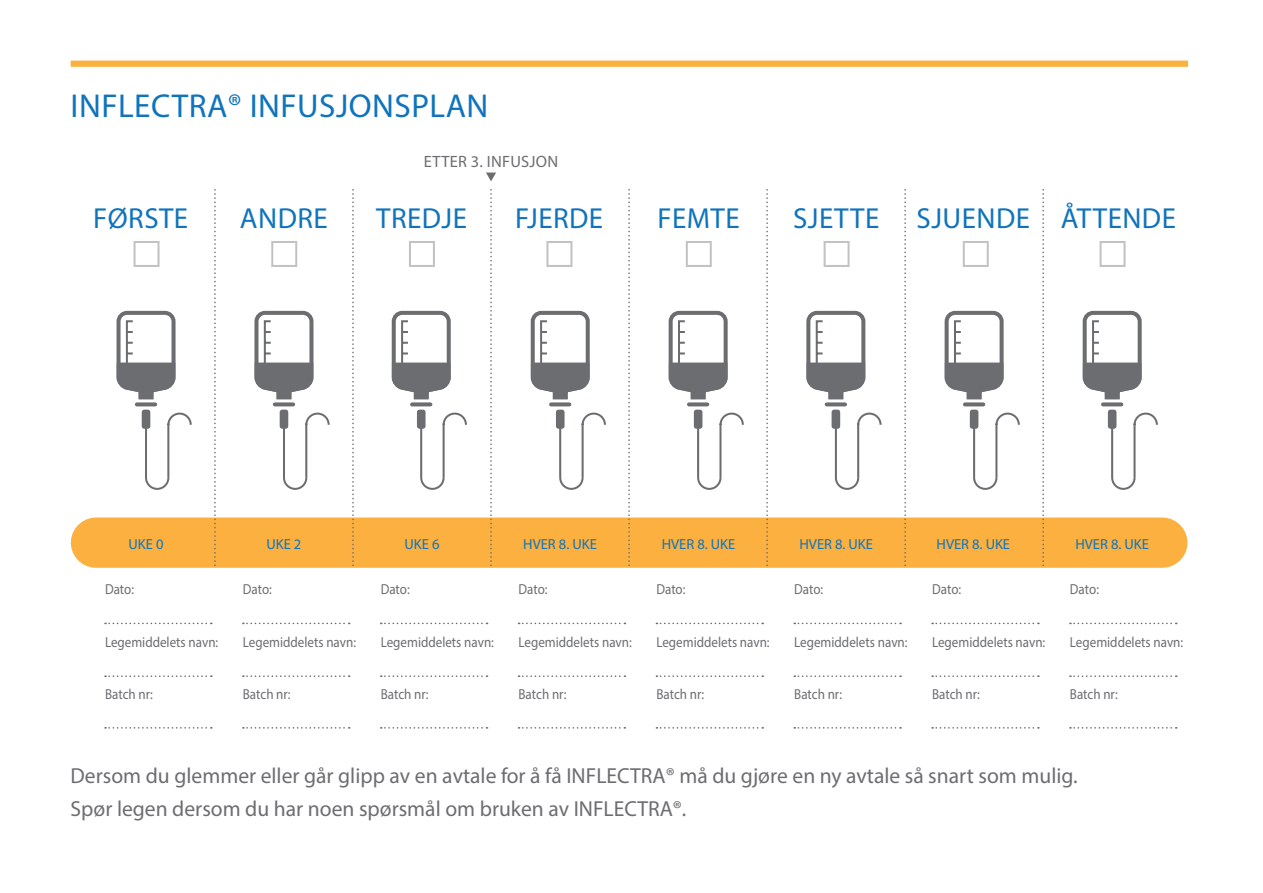
<style>
.page{position:relative;width:1263px;height:893px;background:#fff}
.page>*{position:absolute;margin:0;border:0;box-sizing:border-box;transform-origin:0 0}
.t1{font:300 33.15px "Gill Sans";letter-spacing:.015em;color:#1074bc}
.t2{font:29.1px "Gill Sans";letter-spacing:.015em;color:#1074bc}
.t3{font:21.75px/33.2px "Gill Sans";color:#6c6d70}
.t4{font:16.35px "Gill Sans";letter-spacing:.015em;color:#6c6d70}
.t5{font:14.55px "Gill Sans";color:#6c6d70;scale:.9 1}
.t6{font:14.55px "Gill Sans";color:#1074bc}
</style>
<div class="page">
<div style="left:71px;top:61px;width:1117px;height:6px;background:#fbb03f"></div>
<div style="left:96px;top:517px;width:1066px;height:51px;background:#fbb03f"></div>
<svg style="left:105px;top:675px;width:107px;height:2px"></svg>
<svg style="left:105px;top:727px;width:107px;height:2px"></svg>
<svg style="left:105px;top:623px;width:107px;height:1px"></svg>
<svg style="left:214px;top:190px;width:2px;height:376px"></svg>
<svg style="left:352px;top:190px;width:2px;height:376px"></svg>
<svg style="left:490px;top:190px;width:2px;height:376px"></svg>
<svg style="left:628px;top:190px;width:2px;height:376px"></svg>
<svg style="left:766px;top:190px;width:2px;height:376px"></svg>
<svg style="left:904px;top:190px;width:2px;height:376px"></svg>
<svg style="left:1042px;top:190px;width:2px;height:376px"></svg>
<svg style="left:243px;top:675px;width:107px;height:2px"></svg>
<svg style="left:243px;top:727px;width:107px;height:2px"></svg>
<svg style="left:243px;top:623px;width:107px;height:1px"></svg>
<svg style="left:381px;top:675px;width:106px;height:2px"></svg>
<svg style="left:381px;top:727px;width:106px;height:2px"></svg>
<svg style="left:381px;top:623px;width:106px;height:1px"></svg>
<svg style="left:519px;top:675px;width:106px;height:2px"></svg>
<svg style="left:519px;top:727px;width:106px;height:2px"></svg>
<svg style="left:519px;top:623px;width:106px;height:1px"></svg>
<svg style="left:656px;top:675px;width:107px;height:2px"></svg>
<svg style="left:656px;top:727px;width:107px;height:2px"></svg>
<svg style="left:656px;top:623px;width:107px;height:1px"></svg>
<svg style="left:794px;top:675px;width:107px;height:2px"></svg>
<svg style="left:794px;top:727px;width:107px;height:2px"></svg>
<svg style="left:794px;top:623px;width:107px;height:1px"></svg>
<svg style="left:932px;top:675px;width:107px;height:2px"></svg>
<svg style="left:932px;top:727px;width:107px;height:2px"></svg>
<svg style="left:932px;top:623px;width:107px;height:1px"></svg>
<svg style="left:1070px;top:675px;width:107px;height:2px"></svg>
<svg style="left:1070px;top:727px;width:107px;height:2px"></svg>
<svg style="left:1070px;top:623px;width:107px;height:1px"></svg>
<svg style="left:486px;top:173px;width:10px;height:8px"></svg>
<svg style="left:275px;top:402px;width:18px;height:4px"></svg>
<div style="left:280px;top:410px;width:8px;height:19px;background:#6c6d70;border-radius:3px"></div>
<svg style="left:282px;top:412px;width:48px;height:78px"></svg>
<svg style="left:254px;top:310px;width:60px;height:90px"></svg>
<svg style="left:412px;top:402px;width:18px;height:4px"></svg>
<div style="left:417px;top:410px;width:8px;height:19px;background:#6c6d70;border-radius:3px"></div>
<svg style="left:419px;top:412px;width:48px;height:78px"></svg>
<svg style="left:391px;top:310px;width:60px;height:90px"></svg>
<svg style="left:551px;top:402px;width:18px;height:4px"></svg>
<div style="left:556px;top:410px;width:8px;height:19px;background:#6c6d70;border-radius:3px"></div>
<svg style="left:558px;top:412px;width:48px;height:78px"></svg>
<svg style="left:530px;top:310px;width:60px;height:90px"></svg>
<svg style="left:689px;top:402px;width:18px;height:4px"></svg>
<div style="left:694px;top:410px;width:8px;height:19px;background:#6c6d70;border-radius:3px"></div>
<svg style="left:696px;top:412px;width:48px;height:78px"></svg>
<svg style="left:668px;top:310px;width:60px;height:90px"></svg>
<svg style="left:827px;top:402px;width:18px;height:4px"></svg>
<div style="left:831px;top:410px;width:9px;height:19px;background:#6c6d70;border-radius:3px"></div>
<svg style="left:834px;top:412px;width:48px;height:78px"></svg>
<svg style="left:806px;top:310px;width:60px;height:90px"></svg>
<svg style="left:965px;top:402px;width:18px;height:4px"></svg>
<div style="left:970px;top:410px;width:8px;height:19px;background:#6c6d70;border-radius:3px"></div>
<svg style="left:972px;top:412px;width:48px;height:78px"></svg>
<svg style="left:944px;top:310px;width:60px;height:90px"></svg>
<svg style="left:1103px;top:402px;width:18px;height:4px"></svg>
<div style="left:1108px;top:410px;width:8px;height:19px;background:#6c6d70;border-radius:3px"></div>
<svg style="left:1110px;top:412px;width:48px;height:78px"></svg>
<svg style="left:1082px;top:310px;width:60px;height:90px"></svg>
<svg style="left:137px;top:402px;width:18px;height:4px"></svg>
<div style="left:142px;top:410px;width:8px;height:19px;background:#6c6d70;border-radius:3px"></div>
<svg style="left:144px;top:412px;width:48px;height:78px"></svg>
<svg style="left:116px;top:310px;width:60px;height:90px"></svg>
<div style="left:271px;top:241px;width:26px;height:26px;border:2px solid #c1c2c4"></div>
<div style="left:409px;top:241px;width:26px;height:26px;border:2px solid #c1c2c4"></div>
<div style="left:546px;top:241px;width:26px;height:26px;border:2px solid #c1c2c4"></div>
<div style="left:686px;top:241px;width:26px;height:26px;border:2px solid #c1c2c4"></div>
<div style="left:823px;top:241px;width:26px;height:26px;border:2px solid #c1c2c4"></div>
<div style="left:963px;top:241px;width:26px;height:26px;border:2px solid #c1c2c4"></div>
<div style="left:1099px;top:241px;width:26px;height:26px;border:2px solid #c1c2c4"></div>
<div style="left:134px;top:241px;width:26px;height:26px;border:2px solid #c1c2c4"></div>
<p class="t1" style="left:71px;top:85px;width:419px">INFLECTRA® INFUSJONSPLAN</p>
<p class="t4" style="left:424px;top:151px;width:136px">ETTER 3. INFUSJON</p>
<p class="t2" style="left:93px;top:201px;width:96px">FØRSTE</p>
<p class="t2" style="left:240px;top:201px;width:89px">ANDRE</p>
<p class="t2" style="left:376px;top:201px;width:92px">TREDJE</p>
<p class="t2" style="left:515px;top:201px;width:90px">FJERDE</p>
<p class="t2" style="left:657px;top:201px;width:84px">FEMTE</p>
<p class="t2" style="left:793px;top:201px;width:88px">SJETTE</p>
<p class="t2" style="left:916px;top:201px;width:261px">SJUENDE ÅTTENDE</p>
<p class="t6" style="left:129px;top:536px;width:36px">UKE 0</p>
<p class="t6" style="left:266px;top:536px;width:36px">UKE 2</p>
<p class="t6" style="left:405px;top:536px;width:36px">UKE 6</p>
<p class="t6" style="left:523px;top:536px;width:75px">HVER 8. UKE</p>
<p class="t6" style="left:662px;top:536px;width:75px">HVER 8. UKE</p>
<p class="t6" style="left:799px;top:536px;width:75px">HVER 8. UKE</p>
<p class="t6" style="left:936px;top:536px;width:75px">HVER 8. UKE</p>
<p class="t6" style="left:1075px;top:536px;width:75px">HVER 8. UKE</p>
<p class="t5" style="left:105px;top:580px;width:34px">Dato:</p>
<p class="t5" style="left:105px;top:633px;width:127px">Legemiddelets navn:</p>
<p class="t5" style="left:105px;top:685px;width:55px">Batch nr:</p>
<p class="t5" style="left:243px;top:580px;width:34px">Dato:</p>
<p class="t5" style="left:243px;top:633px;width:127px">Legemiddelets navn:</p>
<p class="t5" style="left:243px;top:685px;width:55px">Batch nr:</p>
<p class="t5" style="left:381px;top:580px;width:34px">Dato:</p>
<p class="t5" style="left:381px;top:633px;width:127px">Legemiddelets navn:</p>
<p class="t5" style="left:381px;top:685px;width:55px">Batch nr:</p>
<p class="t5" style="left:519px;top:580px;width:34px">Dato:</p>
<p class="t5" style="left:519px;top:633px;width:127px">Legemiddelets navn:</p>
<p class="t5" style="left:519px;top:685px;width:55px">Batch nr:</p>
<p class="t5" style="left:656px;top:580px;width:34px">Dato:</p>
<p class="t5" style="left:656px;top:633px;width:127px">Legemiddelets navn:</p>
<p class="t5" style="left:656px;top:685px;width:55px">Batch nr:</p>
<p class="t5" style="left:794px;top:580px;width:34px">Dato:</p>
<p class="t5" style="left:794px;top:633px;width:127px">Legemiddelets navn:</p>
<p class="t5" style="left:794px;top:685px;width:55px">Batch nr:</p>
<p class="t5" style="left:932px;top:580px;width:34px">Dato:</p>
<p class="t5" style="left:932px;top:633px;width:127px">Legemiddelets navn:</p>
<p class="t5" style="left:932px;top:685px;width:55px">Batch nr:</p>
<p class="t5" style="left:1070px;top:580px;width:34px">Dato:</p>
<p class="t5" style="left:1070px;top:633px;width:127px">Legemiddelets navn:</p>
<p class="t5" style="left:1070px;top:685px;width:55px">Batch nr:</p>
<p class="t3" style="left:71px;top:759px;width:1008px">Dersom du glemmer eller går glipp av en avtale for å få INFLECTRA® må du gjøre en ny avtale så snart som mulig.<br>Spør legen dersom du har noen spørsmål om bruken av INFLECTRA®.</p>
</div>
